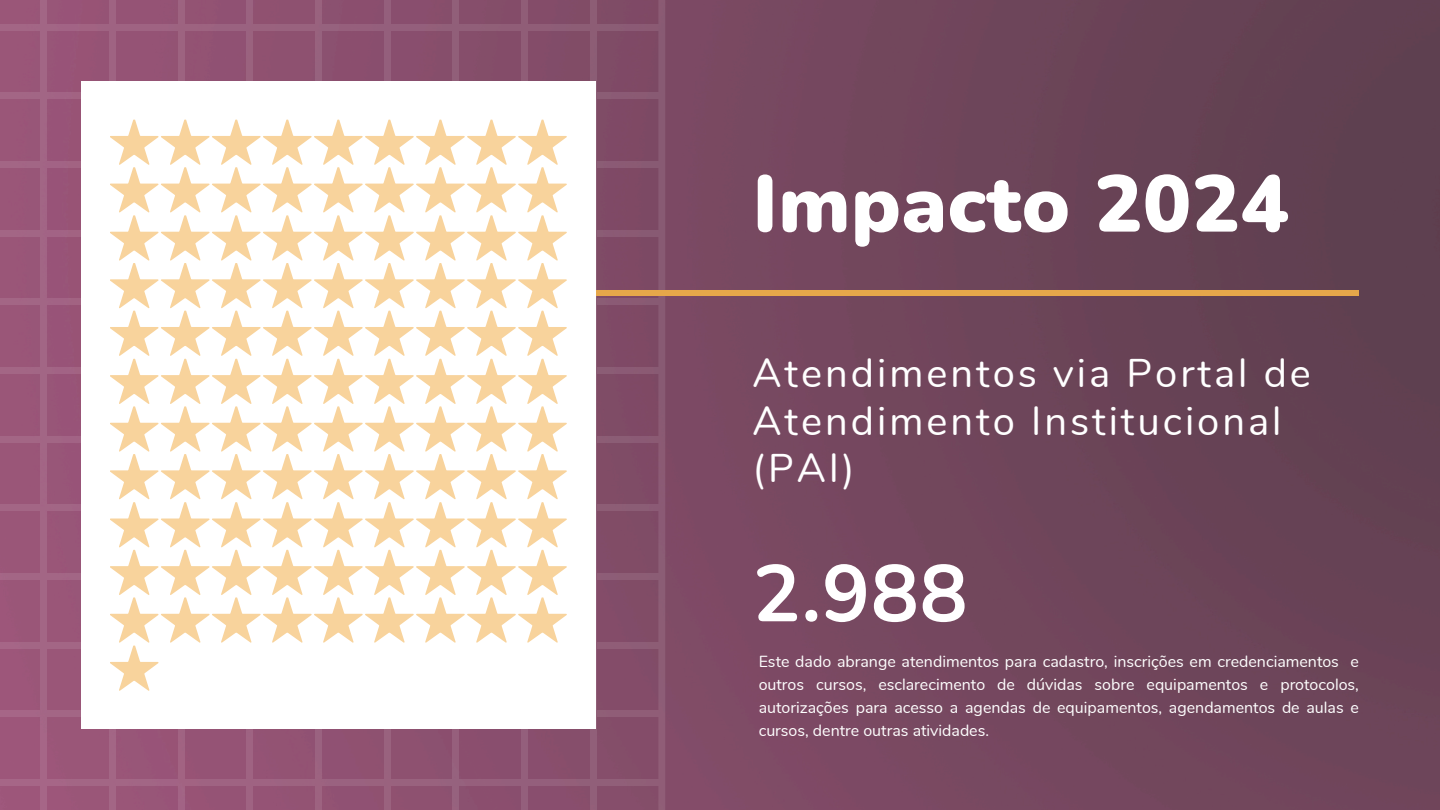
<style>
.page{position:relative;width:1440px;height:810px;background:#fff}
.page>*{position:absolute;margin:0;border:0;box-sizing:border-box;transform-origin:0 0}
.t1{font:900 80px "Nunito";letter-spacing:.01em;color:#fff}
.t2{font:700 80px "Nunito";color:#fff}
.t3{font:40px/47.2px "Nunito";letter-spacing:.075em;color:#fff}
.t4{font:16px/23.2px "Nunito";color:#fff;text-align:justify}
</style>
<div class="page">
<img style="left:665px;top:0;width:775px;height:810px">
<svg style="left:0;top:0;width:665px;height:810px;background:#8f5372"></svg>
<div style="left:81px;top:290px;width:1278px;height:6px;background:#e6a74a"></div>
<svg style="left:81px;top:81px;width:515px;height:648px"></svg>
<svg style="left:110px;top:119px;width:457px;height:94px"></svg>
<p class="t1" style="left:753px;top:151px;width:537px">Impacto 2024</p>
<p class="t3" style="left:753px;top:351px;width:560px">Atendimentos via Portal de<br>Atendimento Institucional (PAI)</p>
<p class="t2" style="left:753px;top:540px;width:217px">2.988</p>
<p class="t4" style="left:759px;top:650px;width:602px">Este dado abrange atendimentos para cadastro, inscrições em credenciamentos e outros cursos, esclarecimento de dúvidas sobre equipamentos e protocolos, autorizações para acesso a agendas de equipamentos, agendamentos de aulas e cursos, dentre outras atividades.</p>
</div>
